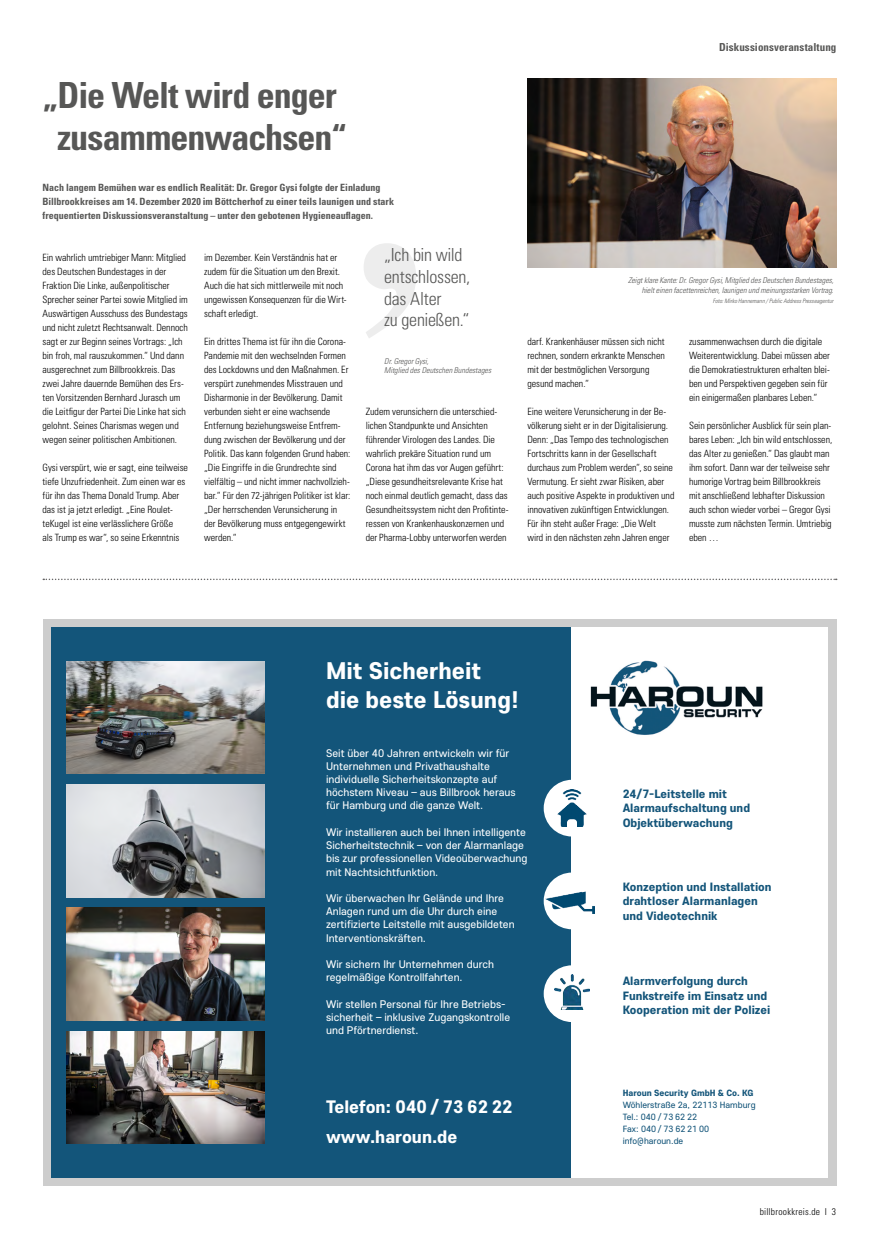
<style>
.page{position:relative;width:879px;height:1248px;background:#fff}
.page>*{position:absolute;margin:0;border:0;box-sizing:border-box;transform-origin:0 0}
.t1{font:700 condensed 36px/42px "Univers LT Std";letter-spacing:-.03em;color:#575756;text-align:center}
.t2{font:800 24px/28.8px "Core Sans E 75";color:#fff}
.t3{font:300 condensed 18px/21.6px "Univers LT Std";letter-spacing:-.015em;color:#575756}
.t4{font:800 18px/30px "Core Sans E 75";color:#fff}
.t5{font:800 12px/14.4px "Core Sans E 75";color:#14557a}
.t6{font:11px/13.2px "Core Sans E 45";color:#fff}
.t7{font:700 condensed 11px "Univers LT Std";letter-spacing:.005em;color:#575756}
.t8{font:300 condensed 10px/14px "Univers LT Std";letter-spacing:-.005em;color:#000}
.t9{font:700 condensed 10px/14px "Univers LT Std";color:#575756}
.t10{font:300 condensed 9.5px "Univers LT Std";letter-spacing:.025em;color:#000}
.t11{font:9px/12px "Core Sans E 45";color:#14557a}
.t12{font:800 9px "Core Sans E 75";color:#14557a}
.t13{font:italic 300 condensed 8px/10px "Univers LT Std";color:#575756;text-align:right}
.t14{font:italic 300 condensed 6px "Univers LT Std";letter-spacing:.005em;color:#575756}
</style>
<div class="page">
<div style="left:43px;top:619px;width:793px;height:566px;background:#cdcdcd"></div>
<div style="left:51px;top:627px;width:521px;height:550px;background:#13557a"></div>
<div style="left:572px;top:627px;width:256px;height:550px;background:#fff"></div>
<div style="left:544px;top:779px;width:56px;height:57px;background:#fff;border-radius:50%"></div>
<div style="left:544px;top:872px;width:56px;height:57px;background:#fff;border-radius:50%"></div>
<div style="left:544px;top:965px;width:56px;height:56px;background:#fff;border-radius:50%"></div>
<img style="left:590px;top:660px;width:173px;height:75px">
<img style="left:546px;top:891px;width:49px;height:22px">
<img style="left:554px;top:974px;width:36px;height:35px">
<img style="left:558px;top:789px;width:28px;height:37px">
<img style="left:67px;top:661px;width:197px;height:112px">
<img style="left:67px;top:784px;width:197px;height:113px">
<img style="left:67px;top:907px;width:197px;height:113px">
<img style="left:67px;top:1031px;width:197px;height:111px">
<svg style="left:43px;top:578px;width:793px;height:2px"></svg>
<img style="left:527px;top:79px;width:309px;height:188px">
<svg style="left:364px;top:243px;width:52px;height:95px"></svg>
<h1 class="t1" style="left:43px;top:74px;width:306px">„Die Welt wird enger zusammenwachsen“</h1>
<p class="t9" style="left:42px;top:180px;width:353px">Nach langem Bemühen war es endlich Realität: Dr. Gregor Gysi folgte der Einladung<br>Billbrookkreises am 14. Dezember 2020 im Böttcherhof zu einer teils launigen und stark frequentierten Diskussionsveranstaltung – unter den gebotenen Hygieneauflagen.</p>
<p class="t8" style="left:43px;top:250px;width:147px">Ein wahrlich umtriebiger Mann: Mitglied des Deutschen Bundestages in der Fraktion Die Linke, außenpolitischer Sprecher seiner Partei sowie Mitglied im Auswärtigen Ausschuss des Bundestags und nicht zuletzt Rechtsanwalt. Dennoch sagt er zur Beginn seines Vortrags: „Ich bin froh, mal rauszukommen.“ Und dann ausgerechnet zum Billbrookkreis. Das zwei Jahre dauernde Bemühen des Ers&shy;ten Vorsitzenden Bernhard Jurasch um die Leitfigur der Partei Die Linke hat sich gelohnt. Seines Charismas wegen und wegen seiner politischen Ambitionen.</p>
<p class="t8" style="left:43px;top:460px;width:147px">Gysi verspürt, wie er sagt, eine teilweise tiefe Unzufriedenheit. Zum einen war es für ihn das Thema Donald Trump. Aber das ist ja jetzt erledigt. „Eine Roulet&shy;teKugel ist eine verlässlichere Größe<br>als Trump es war“, so seine Erkenntnis</p>
<p class="t8" style="left:204px;top:250px;width:144px">im Dezember. Kein Verständnis hat er zudem für die Situation um den Brexit.<br>Auch die hat sich mittlerweile mit noch ungewissen Konsequenzen für die Wirt&shy;schaft erledigt.</p>
<p class="t8" style="left:204px;top:334px;width:148px">Ein drittes Thema ist für ihn die Corona-Pandemie mit den wechselnden Formen des Lockdowns und den Maßnahmen. Er verspürt zunehmendes Misstrauen und Disharmonie in der Bevölkerung. Damit verbunden sieht er eine wachsende Entfernung beziehungsweise Entfrem&shy;dung zwischen der Bevölkerung und der Politik. Das kann folgenden Grund haben: „Die Eingriffe in die Grundrechte sind vielfältig – und nicht immer nachvollzieh&shy;bar.“ Für den 72-jährigen Politiker ist klar: „Der herrschenden Verunsicherung in der Bevölkerung muss entgegengewirkt werden.“</p>
<h3 class="t3" style="left:384px;top:244px;width:87px">„Ich bin wild entschlossen, das Alter<br>zu genießen.“</h3>
<p class="t13" style="left:384px;top:356px;width:109px;line-height:9.6px;text-align:left">Dr. Gregor Gysi,<br>Mitglied des Deutschen Bundestages</p>
<p class="t8" style="left:366px;top:404px;width:144px">Zudem verunsichern die unterschied&shy;lichen Standpunkte und Ansichten führender Virologen des Landes. Die wahrlich prekäre Situation rund um Corona hat ihm das vor Augen geführt: „Diese gesundheitsrelevante Krise hat noch einmal deutlich gemacht, dass das Gesundheitssystem nicht den Profitinte&shy;ressen von Krankenhauskonzernen und der Pharma-Lobby unterworfen werden</p>
<p class="t7" style="left:719px;top:40px;width:119px">Diskussionsveranstaltung</p>
<p class="t13" style="left:628px;top:275px;width:207px">Zeigt klare Kante: Dr. Gregor Gysi, Mitglied des Deutschen Bundestages, hielt einen facettenreichen, launigen und meinungsstarken Vortrag.</p>
<p class="t14" style="left:713px;top:297px;width:122px">Foto: Mirko Hannemann / Public Address Presseagentur</p>
<p class="t8" style="left:527px;top:334px;width:139px">darf. Krankenhäuser müssen sich nicht rechnen, sondern erkrankte Menschen mit der bestmöglichen Versorgung gesund machen.“</p>
<p class="t8" style="left:527px;top:404px;width:149px">Eine weitere Verunsicherung in der Be&shy;völkerung sieht er in der Digitalisierung.<br>Denn: „Das Tempo des technologischen Fortschritts kann in der Gesellschaft durchaus zum Problem werden“, so seine Vermutung. Er sieht zwar Risiken, aber auch positive Aspekte in produktiven und innovativen zukünftigen Entwicklungen.<br>Für ihn steht außer Frage: „Die Welt wird in den nächsten zehn Jahren enger</p>
<p class="t8" style="left:689px;top:334px;width:142px">zusammenwachsen durch die digitale Weiterentwicklung. Dabei müssen aber die Demokratiestrukturen erhalten blei&shy;ben und Perspektiven gegeben sein für ein einigermaßen planbares Leben.“</p>
<p class="t8" style="left:689px;top:418px;width:145px">Sein persönlicher Ausblick für sein plan&shy;bares Leben: „Ich bin wild entschlossen, das Alter zu genießen.“ Das glaubt man ihm sofort. Dann war der teilweise sehr humorige Vortrag beim Billbrookkreis mit anschließend lebhafter Diskussion auch schon wieder vorbei – Gregor Gysi musste zum nächsten Termin. Umtriebig eben …</p>
<h2 class="t2" style="left:326px;top:655px;width:194px">Mit Sicherheit die beste Lösung!</h2>
<p class="t6" style="left:326px;top:745px;width:191px">Seit über 40 Jahren entwickeln wir für Unternehmen und Privathaushalte individuelle Sicherheitskonzepte auf höchstem Niveau – aus Billbrook heraus für Hamburg und die ganze Welt.</p>
<p class="t6" style="left:326px;top:825px;width:203px">Wir installieren auch bei Ihnen intelligente Sicherheitstechnik – von der Alarmanlage bis zur professionellen Videoüberwachung mit Nachtsichtfunktion.</p>
<p class="t6" style="left:326px;top:891px;width:190px">Wir überwachen Ihr Gelände und Ihre Anlagen rund um die Uhr durch eine zertifizierte Leitstelle mit ausgebildeten Interventionskräften.</p>
<p class="t6" style="left:326px;top:957px;width:169px">Wir sichern Ihr Unternehmen durch regelmäßige Kontrollfahrten.</p>
<p class="t6" style="left:326px;top:996px;width:186px">Wir stellen Personal für Ihre Betriebs&shy;sicherheit – inklusive Zugangskontrolle und Pförtnerdienst.</p>
<h3 class="t4" style="left:326px;top:1090px;width:188px">Telefon: 040 / 73 62 22 www.haroun.de</h3>
<p class="t5" style="left:622px;top:786px;width:129px">24/7-Leitstelle mit<br>Alarmaufschaltung und<br>Objektüberwachung</p>
<p class="t5" style="left:622px;top:878px;width:150px">Konzeption und Installation drahtloser Alarmanlagen und Videotechnik</p>
<p class="t5" style="left:622px;top:973px;width:149px">Alarmverfolgung durch<br>Funkstreife im Einsatz und<br>Kooperation mit der Polizei</p>
<p class="t12" style="left:622px;top:1086px;width:132px">Haroun Security GmbH &amp; Co. KG</p>
<p class="t11" style="left:622px;top:1097px;width:134px">Wöhlerstraße 2a, 22113 Hamburg<br>Tel.: 040 / 73 62 22<br>Fax: 040 / 73 62 21 00 info@haroun.de</p>
<p class="t10" style="left:760px;top:1205px;width:78px">billbrookkreis.de I 3</p>
</div>
